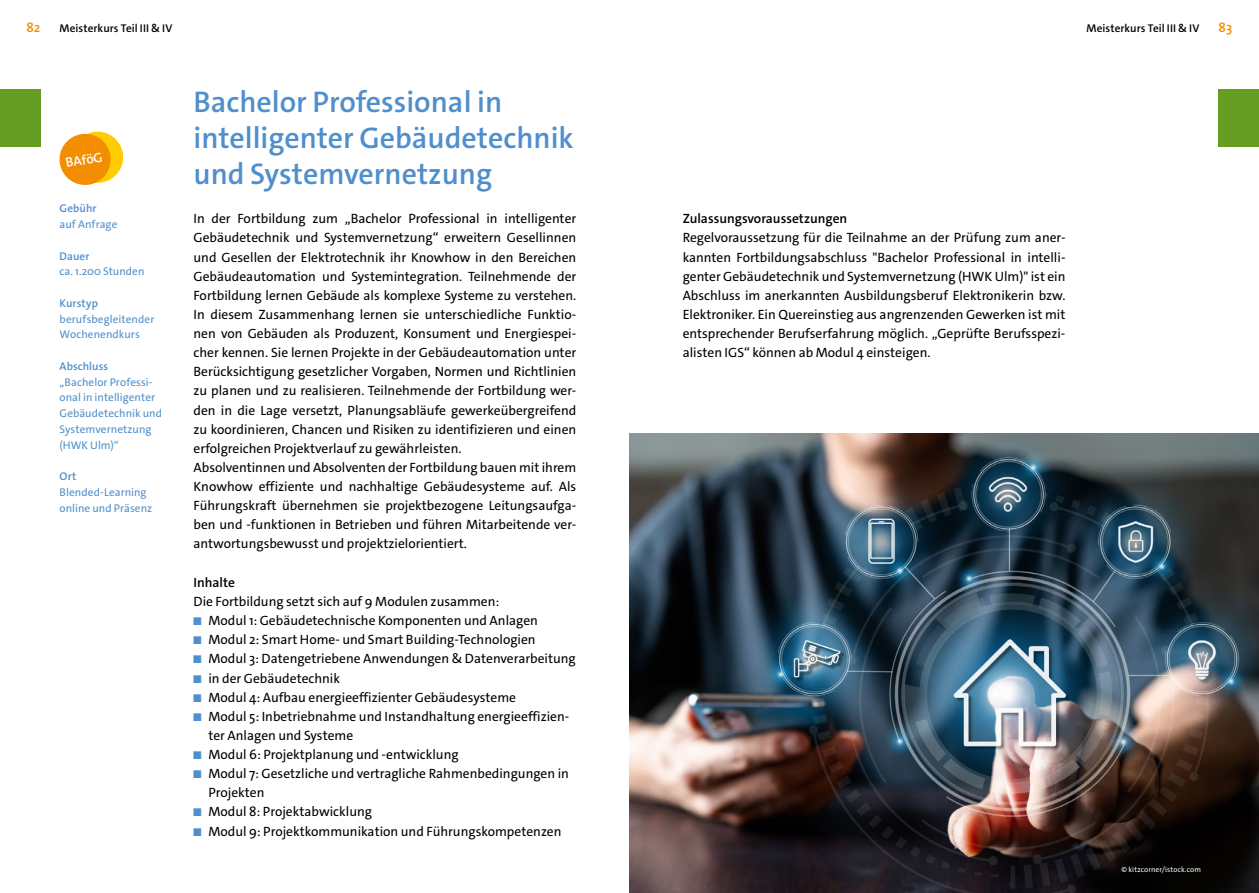
<style>
.page{position:relative;width:1259px;height:893px;background:#fff}
.page>*{position:absolute;margin:0;border:0;box-sizing:border-box;transform-origin:0 0}
.t1{font:600 30px/36px "The Sans C4 s";color:#4f8fcd}
.t2{font:13.5px/19.2px "The Sans C4 s";color:#000}
.t3{font:600 13.5px "The Sans C4 s";color:#000}
.t4{font:600 13.5px "The Sans C4 s";color:#fff}
.t5{font:600 13.5px "The Sans C4 s";color:#f28e00}
.t6{font:11.25px/15.8px "The Sans C4 s";letter-spacing:.005em;color:#4f8fcd}
.t7{font:600 11.25px "The Sans C4 s";letter-spacing:.005em;color:#000}
.t8{font:600 11.25px "The Sans C4 s";letter-spacing:.01em;color:#4f8fcd}
.t9{font:7.5px "The Sans C4 s";letter-spacing:.015em;color:#fff}
.s1{font-size:11.4px;color:#4f8fcd}
</style>
<div class="page">
<div style="left:0;top:89px;width:40px;height:58px;background:#669e24"></div>
<svg style="left:59px;top:131px;width:65px;height:54px"></svg>
<div style="left:1218px;top:89px;width:41px;height:58px;background:#669e24"></div>
<img style="left:629px;top:434px;width:630px;height:459px">
<p class="t5" style="left:26px;top:19px;width:15px">82</p>
<p class="t5" style="left:1218px;top:19px;width:15px">83</p>
<p class="t7" style="left:60px;top:21px;width:114px">Meisterkurs Teil III &amp; IV</p>
<p class="t7" style="left:1086px;top:21px;width:114px">Meisterkurs Teil III &amp; IV</p>
<p class="t4" style="left:64px;top:154px;width:38px;rotate:-10deg">BAföG</p>
<p class="t8" style="left:60px;top:201px;width:38px">Gebühr</p>
<p class="t6" style="left:60px;top:217px;width:59px">auf Anfrage</p>
<p class="t8" style="left:60px;top:249px;width:31px">Dauer</p>
<p class="t6" style="left:60px;top:264px;width:86px">ca. 1.200 Stunden</p>
<p class="t8" style="left:60px;top:296px;width:40px">Kurstyp</p>
<p class="t6" style="left:60px;top:311px;width:96px">berufsbegleitender<br>Wochenendkurs</p>
<p class="t8" style="left:60px;top:359px;width:50px">Abschluss</p>
<p class="t6" style="left:60px;top:374px;width:104px">„Bachelor Professi&shy;onal in intelligenter<br>Gebäudetechnik und<br>Systemvernetzung (HWK Ulm)“</p>
<p class="t8" style="left:60px;top:469px;width:18px">Ort</p>
<p class="t6" style="left:60px;top:484px;width:94px">Blended-Learning online und Präsenz</p>
<h1 class="t1" style="left:193px;top:84px;width:382px">Bachelor Professional in intelligenter Gebäudetechnik und Systemvernetzung</h1>
<p class="t2" style="left:193px;top:209px;width:384px">In der Fortbildung zum „Bachelor Professional in intelligenter Gebäudetechnik und Systemvernetzung“ erweitern Gesellinnen und Gesellen der Elektrotechnik ihr Knowhow in den Bereichen Gebäudeautomation und Systemintegration. Teilnehmende der Fortbildung lernen Gebäude als komplexe Systeme zu verstehen.<br>In diesem Zusammenhang lernen sie unterschiedliche Funktio&shy;nen von Gebäuden als Produzent, Konsument und Energiespei&shy;cher kennen. Sie lernen Projekte in der Gebäudeautomation unter Berücksichtigung gesetzlicher Vorgaben, Normen und Richtlinien zu planen und zu realisieren. Teilnehmende der Fortbildung wer&shy;den in die Lage versetzt, Planungsabläufe gewerkeübergreifend zu koordinieren, Chancen und Risiken zu identifizieren und einen erfolgreichen Projektverlauf zu gewährleisten.<br>Absolventinnen und Absolventen der Fortbildung bauen mit ihrem Knowhow effiziente und nachhaltige Gebäudesysteme auf. Als Führungskraft übernehmen sie projektbezogene Leitungsaufga&shy;ben und -funktionen in Betrieben und führen Mitarbeitende ver&shy;antwortungsbewusst und projektzielorientiert.</p>
<p class="t3" style="left:193px;top:573px;width:43px">Inhalte</p>
<p class="t2" style="left:193px;top:592px;width:307px">Die Fortbildung setzt sich auf 9 Modulen zusammen:</p>
<p class="t2" style="left:193px;top:611px;width:346px"><span class="s1">■</span> Modul 1: Gebäudetechnische Komponenten und Anlagen</p>
<p class="t2" style="left:193px;top:630px;width:344px"><span class="s1">■</span> Modul 2: Smart Home- und Smart Building-Technologien</p>
<p class="t2" style="left:193px;top:649px;width:384px"><span class="s1">■</span> Modul 3: Datengetriebene Anwendungen &amp; Datenverarbeitung</p>
<p class="t2" style="left:193px;top:668px;width:148px"><span class="s1">■</span> in der Gebäudetechnik</p>
<p class="t2" style="left:193px;top:688px;width:324px"><span class="s1">■</span> Modul 4: Aufbau energieeffizienter Gebäudesysteme</p>
<p class="t2" style="left:208px;top:707px;width:362px;text-indent:-15px"><span class="s1">■</span> Modul 5: Inbetriebnahme und Instandhaltung energieeffizien&shy;ter Anlagen und Systeme</p>
<p class="t2" style="left:193px;top:745px;width:267px"><span class="s1">■</span> Modul 6: Projektplanung und -entwicklung</p>
<p class="t2" style="left:208px;top:764px;width:362px;text-indent:-15px"><span class="s1">■</span> Modul 7: Gesetzliche und vertragliche Rahmenbedingungen in<br>Projekten</p>
<p class="t2" style="left:193px;top:802px;width:180px"><span class="s1">■</span> Modul 8: Projektabwicklung</p>
<p class="t2" style="left:193px;top:821px;width:369px"><span class="s1">■</span> Modul 9: Projektkommunikation und Führungskompetenzen</p>
<p class="t3" style="left:682px;top:210px;width:166px">Zulassungsvoraussetzungen</p>
<p class="t2" style="left:682px;top:228px;width:384px;text-align:justify">Regelvoraussetzung für die Teilnahme an der Prüfung zum aner&shy;kannten Fortbildungsabschluss "Bachelor Professional in intelli&shy;genter Gebäudetechnik und Systemvernetzung (HWK Ulm)" ist ein Abschluss im anerkannten Ausbildungsberuf Elektronikerin bzw.<br>Elektroniker. Ein Quereinstieg aus angrenzenden Gewerken ist mit entsprechender Berufserfahrung möglich. „Geprüfte Berufsspezi&shy;alisten IGS“ können ab Modul 4 einsteigen.</p>
<p class="t9" style="left:1121px;top:864px;width:81px">© kitzcorner/istock.com</p>
</div>
